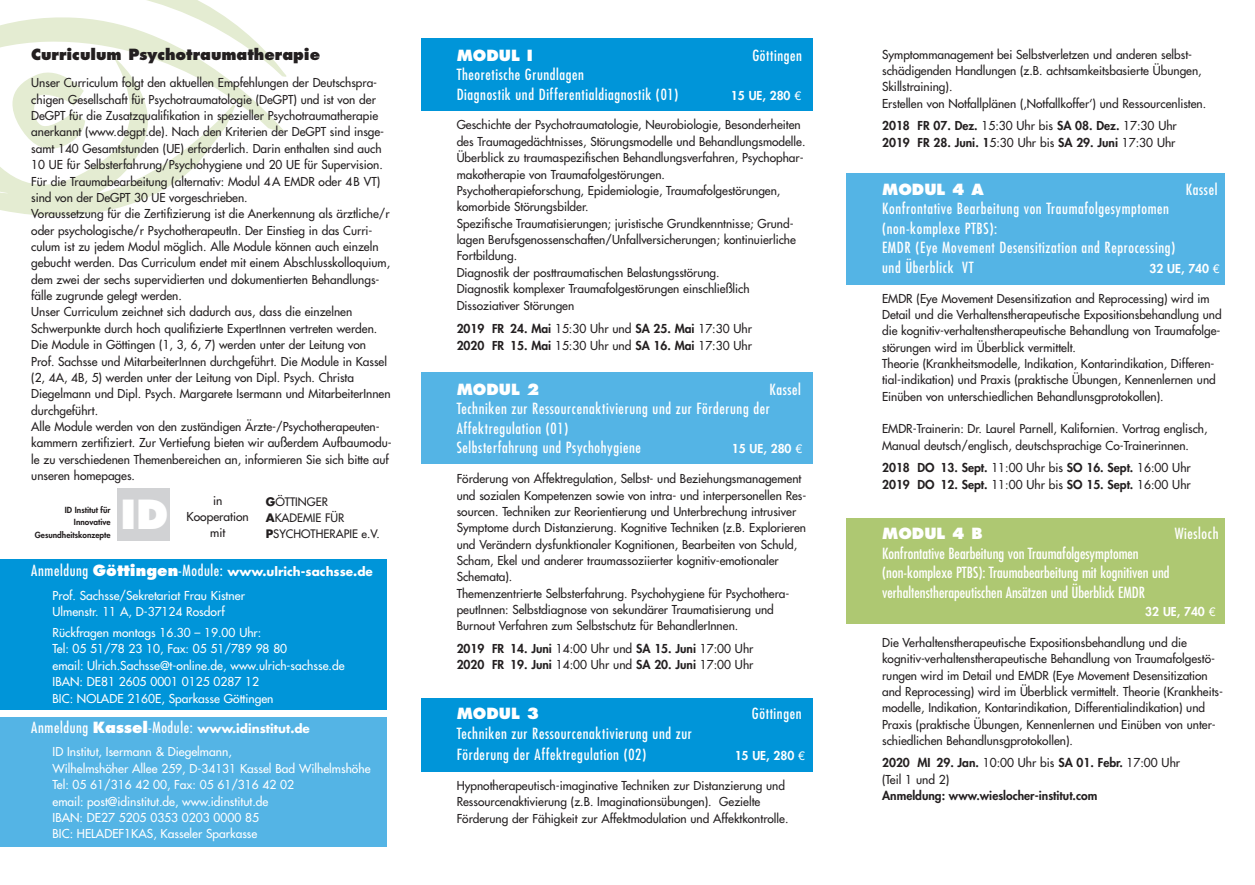
<style>
.page{position:relative;width:1255px;height:885px;background:#fff}
.page>*{position:absolute;margin:0;border:0;box-sizing:border-box;transform-origin:0 0}
.t1{font:800 39px "Futura";color:#fff}
.t2{font:condensed 15px/19.4px "Futura";letter-spacing:.04em;color:#fff}
.t3{font:condensed 15px/19.4px "Futura";color:#fff}
.t4{font:800 15px "Futura";color:#fff}
.t5{font:800 15px "Futura";color:#231f20}
.t6{font:12px/16.4px "Futura";color:#231f20}
.t7{font:12px/16.4px "Futura";color:#fff}
.t8{font:800 12px/16.4px "Futura";color:#231f20}
.t9{font:800 12px "Futura";color:#fff}
.t10{font:11.4px/15.6px "Futura";color:#231f20}
.t11{font:800 8.25px/12.3px "Futura";color:#231f20;text-align:right}
.s1{font-weight:700}
.s2{font-stretch:condensed;font-size:15px}
.s3{font-weight:800;font-size:15px}
.s4{font-weight:800;font-stretch:normal}
.s5{font-weight:700;font-stretch:normal;font-size:12px}
.s6{font-family:"Helvetica Neue";font-weight:400}
.s7{font-weight:400}
.s8{font-weight:800}
</style>
<div class="page">
<div style="left:421px;top:38px;width:391px;height:72px;background:#0095d9"></div>
<div style="left:421px;top:372px;width:391px;height:91px;background:#54b4e5"></div>
<div style="left:421px;top:697px;width:391px;height:74px;background:#0095d9"></div>
<div style="left:0;top:559px;width:387px;height:150px;background:#0095d9"></div>
<div style="left:0;top:716px;width:387px;height:130px;background:#54b4e5"></div>
<svg style="left:0;top:0;width:287px;height:216px"></svg>
<div style="left:118px;top:488px;width:52px;height:52px;background:#d1d2d4"></div>
<div style="left:846px;top:173px;width:379px;height:112px;background:#54b4e5"></div>
<div style="left:846px;top:519px;width:379px;height:105px;background:#aec872"></div>
<p class="t5" style="left:31px;top:48px;width:290px">Curriculum Psychotraumatherapie</p>
<p class="t6" style="left:31px;top:76px;width:362px">Unser Curriculum folgt den aktuellen Empfehlungen der Deutschspra&shy;chigen Gesellschaft für Psychotraumatologie (DeGPT) und ist von der DeGPT für die Zusatzqualifikation in spezieller Psychotraumatherapie anerkannt (www.degpt.de). Nach den Kriterien der DeGPT sind insge&shy;samt 140 Gesamtstunden (UE) erforderlich. Darin enthalten sind auch 10 UE für Selbsterfahrung/Psychohygiene und 20 UE für Supervision.<br>Für die Traumabearbeitung (alternativ: Modul 4A EMDR oder 4B VT) sind von der DeGPT 30 UE vorgeschrieben.<br>Voraussetzung für die Zertifizierung ist die Anerkennung als ärztliche/r oder psychologische/r PsychotherapeutIn. Der Einstieg in das Curri - culum ist zu jedem Modul möglich. Alle Module können auch einzeln gebucht werden. Das Curriculum endet mit einem Abschlusskolloquium, dem zwei der sechs supervidierten und dokumentierten Behandlungs&shy;fälle zugrunde gelegt werden.<br>Unser Curriculum zeichnet sich dadurch aus, dass die einzelnen Schwerpunkte durch hoch qualifizierte ExpertInnen vertreten werden.<br>Die Module in Göttingen (1, 3, 6, 7) werden unter der Leitung von Prof. Sachsse und MitarbeiterInnen durchgeführt. Die Module in Kassel (2, 4A, 4B, 5) werden unter der Leitung von Dipl. Psych. Christa Diegelmann und Dipl. Psych. Margarete Isermann und MitarbeiterInnen durchgeführt.<br>Alle Module werden von den zuständigen Ärzte-/Psychotherapeuten&shy;kammern zertifiziert. Zur Vertiefung bieten wir außerdem Aufbaumodu&shy;le zu verschiedenen Themenbereichen an, informieren Sie sich bitte auf unseren homepages.</p>
<p class="t11" style="left:65px;top:504px;width:47px">ID Institut für<br>Innovative</p>
<h1 class="t1" style="left:121px;top:497px;width:49px">ID</h1>
<p class="t6" style="left:186px;top:492px;width:64px;text-align:center">in<br>Kooperation mit</p>
<p class="t11" style="left:35px;top:529px;width:77px">Gesundheitskonzepte</p>
<p class="t10" style="left:266px;top:495px;width:115px"><span class="s1">G</span>ÖTTINGER<br><span class="s1">A</span>KADEMIE FÜR<br><span class="s1">P</span>SYCHOTHERAPIE e.V.</p>
<p class="t7" style="left:53px;top:560px;width:322px;line-height:23.9px;text-indent:-21px"><span class="s2">Anmeldung</span> <span class="s3">Göttingen</span><span class="s2">-Module:</span> <span class="s1">www.ulrich-sachsse.de<br></span>Prof. Sachsse/Sekretariat Frau Kistner</p>
<p class="t7" style="left:53px;top:602px;width:210px;line-height:20.9px">Ulmenstr. 11 A, D-37124 Rosdorf<br>Rückfragen montags 16.30 – 19.00 Uhr:</p>
<p class="t7" style="left:53px;top:641px;width:293px">Tel: 05 51/78 23 10, Fax: 05 51/789 98 80<br>email: Ulrich.Sachsse@t-online.de, www.ulrich-sachsse.de IBAN: DE81 2605 0001 0125 0287 12<br>BIC: NOLADE 2160E, Sparkasse Göttingen</p>
<p class="t2" style="left:31px;top:718px;width:280px">Anmeldung <span class="s4">Kassel</span>-Module: <span class="s5">www.idinstitut.de</span></p>
<p class="t7" style="left:53px;top:744px;width:319px">ID Institut, Isermann &amp; Diegelmann,<br>Wilhelmshöher Allee 259, D-34131 Kassel Bad Wilhelmshöhe Tel: 05 61/316 42 00, Fax: 05 61/316 42 02<br>email: post@idinstitut.de, www.idinstitut.de<br>IBAN: DE27 5205 0353 0203 0000 85<br>BIC: HELADEF1KAS, Kasseler Sparkasse</p>
<p class="t4" style="left:456px;top:49px;width:78px">MODUL I</p>
<p class="t2" style="left:752px;top:47px;width:51px">Göttingen</p>
<p class="t2" style="left:456px;top:66px;width:223px">Theoretische Grundlagen<br>Diagnostik und Differentialdiagnostik (01)</p>
<p class="t9" style="left:731px;top:89px;width:72px">15 UE, 280 <span class="s6">€</span></p>
<p class="t6" style="left:456px;top:118px;width:350px">Geschichte der Psychotraumatologie, Neurobiologie, Besonderheiten des Traumagedächtnisses, Störungsmodelle und Behandlungsmodelle.<br>Überblick zu traumaspezifischen Behandlungsverfahren, Psychophar&shy;makotherapie von Traumafolgestörungen.<br>Psychotherapieforschung, Epidemiologie, Traumafolgestörungen, komorbide Störungsbilder.<br>Spezifische Traumatisierungen; juristische Grundkenntnisse; Grund&shy;lagen Berufsgenossenschaften/Unfallversicherungen; kontinuierliche Fortbildung.<br>Diagnostik der posttraumatischen Belastungsstörung.<br>Diagnostik komplexer Traumafolgestörungen einschließlich Dissoziativer Störungen</p>
<p class="t8" style="left:456px;top:321px;width:297px">2019 FR 24. Mai <span class="s7">15:30 Uhr und</span> SA 25. Mai <span class="s7">17:30 Uhr<br></span>2020 FR 15. Mai <span class="s7">15:30 Uhr und</span> SA 16. Mai <span class="s7">17:30 Uhr</span></p>
<p class="t4" style="left:456px;top:383px;width:84px">MODUL 2</p>
<p class="t2" style="left:456px;top:381px;width:346px;text-indent:313px">Kassel<br>Techniken zur Ressourcenaktivierung und zur Förderung der<br>Affektregulation (01)<br>Selbsterfahrung und Psychohygiene</p>
<p class="t9" style="left:732px;top:443px;width:72px">15 UE, 280 <span class="s6">€</span></p>
<p class="t6" style="left:456px;top:471px;width:351px">Förderung von Affektregulation, Selbst- und Beziehungsmanagement und sozialen Kompetenzen sowie von intra- und interpersonellen Res&shy;sourcen. Techniken zur Reorientierung und Unterbrechung intrusiver Symptome durch Distanzierung. Kognitive Techniken (z.B. Explorieren und Verändern dysfunktionaler Kognitionen, Bearbeiten von Schuld, Scham, Ekel und anderer traumassoziierter kognitiv-emotionaler Schemata).<br>Themenzentrierte Selbsterfahrung. Psychohygiene für Psychothera&shy;peutInnen: Selbstdiagnose von sekundärer Traumatisierung und Burnout Verfahren zum Selbstschutz für BehandlerInnen.</p>
<p class="t8" style="left:456px;top:641px;width:298px">2019 FR 14. Juni <span class="s7">14:00 Uhr und</span> SA 15. Juni <span class="s7">17:00 Uhr<br></span>2020 FR 19. Juni <span class="s7">14:00 Uhr und</span> SA 20. Juni <span class="s7">17:00 Uhr</span></p>
<p class="t4" style="left:456px;top:706px;width:84px">MODUL 3</p>
<p class="t2" style="left:752px;top:705px;width:51px">Göttingen</p>
<p class="t2" style="left:456px;top:723px;width:237px;line-height:21.9px">Techniken zur Ressourcenaktivierung und zur<br>Förderung der Affektregulation (02)</p>
<p class="t9" style="left:734px;top:750px;width:72px">15 UE, 280 <span class="s6">€</span></p>
<p class="t6" style="left:456px;top:778px;width:333px">Hypnotherapeutisch-imaginative Techniken zur Distanzierung und<br>Ressourcenaktivierung (z.B. Imaginationsübungen). Gezielte<br>Förderung der Fähigkeit zur Affektmodulation und Affektkontrolle.</p>
<p class="t6" style="left:882px;top:47px;width:325px">Symptommanagement bei Selbstverletzen und anderen selbst&shy;schädigenden Handlungen (z.B. achtsamkeitsbasierte Übungen, Skillstraining).<br>Erstellen von Notfallplänen (‚Notfallkoffer‘) und Ressourcenlisten.</p>
<p class="t8" style="left:882px;top:118px;width:296px">2018 FR 07. Dez. <span class="s7">15:30 Uhr bis</span> SA 08. Dez. <span class="s7">17:30 Uhr<br></span>2019 FR 28. Juni. 1<span class="s7">5:30 Uhr bis</span> SA 29. Juni <span class="s7">17:30 Uhr</span></p>
<p class="t4" style="left:882px;top:183px;width:103px">MODUL 4 A</p>
<p class="t2" style="left:1185px;top:181px;width:33px">Kassel</p>
<p class="t2" style="left:882px;top:200px;width:295px">Konfrontative Bearbeitung von Traumafolgesymptomen (non-komplexe PTBS):<br>EMDR (Eye Movement Desensitization and Reprocessing) und Überblick VT</p>
<p class="t9" style="left:1149px;top:262px;width:72px">32 UE, 740 <span class="s6">€</span></p>
<p class="t6" style="left:882px;top:291px;width:341px">EMDR (Eye Movement Desensitization and Reprocessing) wird im Detail und die Verhaltenstherapeutische Expositionsbehandlung und die kognitiv-verhaltenstherapeutische Behandlung von Traumafolge&shy;störungen wird im Überblick vermittelt.<br>Theorie (Krankheitsmodelle, Indikation, Kontarindikation, Differen&shy;tial-indikation) und Praxis (praktische Übungen, Kennenlernen und Einüben von unterschiedlichen Behandlunsgprotokollen).</p>
<p class="t6" style="left:882px;top:421px;width:327px">EMDR-Trainerin: Dr. Laurel Parnell, Kalifornien. Vortrag englisch,<br>Manual deutsch/englisch, deutschsprachige Co-Trainerinnen.</p>
<p class="t8" style="left:882px;top:460px;width:310px">2018 DO 13. Sept. <span class="s7">11:00 Uhr bis</span> SO 16. Sept. <span class="s7">16:00 Uhr<br></span>2019 DO 12. Sept. <span class="s7">11:00 Uhr bis</span> SO 15. Sept. <span class="s7">16:00 Uhr</span></p>
<p class="t4" style="left:882px;top:527px;width:102px">MODUL 4 B</p>
<p class="t2" style="left:1174px;top:525px;width:45px">Wiesloch</p>
<p class="t3" style="left:882px;top:544px;width:289px">Konfrontative Bearbeitung von Traumafolgesymptomen (non-komplexe PTBS): Traumabearbeitung mit kognitiven und verhaltenstherapeutischen Ansätzen und Überblick EMDR</p>
<p class="t9" style="left:1145px;top:605px;width:72px">32 UE, 740 <span class="s6">€</span></p>
<p class="t6" style="left:882px;top:635px;width:342px">Die Verhaltenstherapeutische Expositionsbehandlung und die kognitiv-verhaltenstherapeutische Behandlung von Traumafolgestö&shy;rungen wird im Detail und EMDR (Eye Movement Desensitization and Reprocessing) wird im Überblick vermittelt. Theorie (Krankheits&shy;modelle, Indikation, Kontarindikation, Differentialindikation) und Praxis (praktische Übungen, Kennenlernen und Einüben von unter&shy;schiedlichen Behandlunsgprotokollen).</p>
<p class="t6" style="left:882px;top:755px;width:299px"><span class="s8">2020 MI 29. Jan.</span> 10:00 Uhr bis <span class="s8">SA 01. Febr.</span> 17:00 Uhr (Teil 1 und 2)</p>
<p class="t8" style="left:882px;top:788px;width:217px">Anmeldung: www.wieslocher-institut.com</p>
</div>
